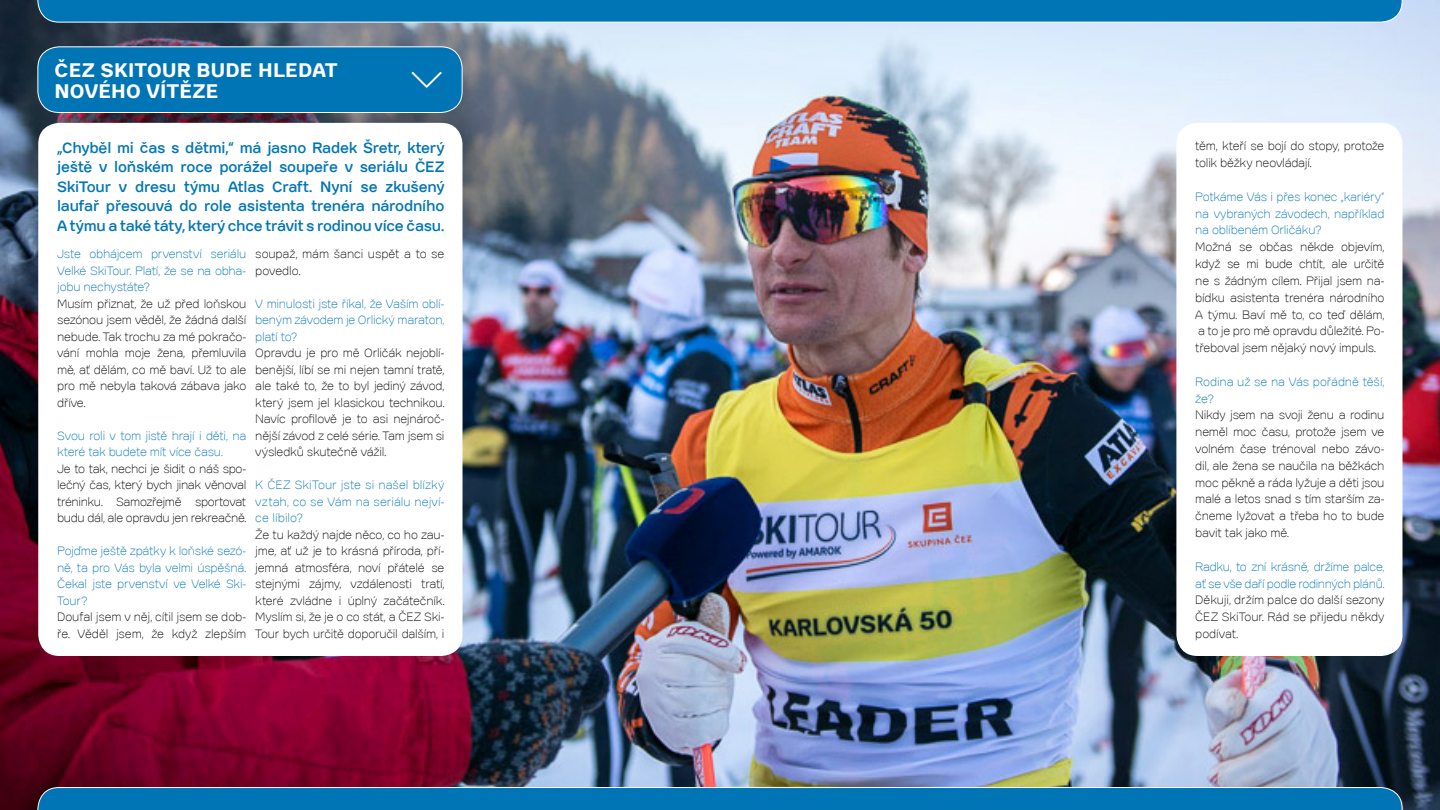
<style>
.page{position:relative;width:1440px;height:810px;background:#fff}
.page>*{position:absolute;margin:0;border:0;box-sizing:border-box;transform-origin:0 0}
.t1{font:700 19.5px "Kana Sans";letter-spacing:.015em;color:#fff}
.text{font:500 15px/19.5px "Kana Sans";letter-spacing:-.015em;color:#0075b5;text-align:justify}
.text-2{font:300 12px/16.5px "Kana Sans";letter-spacing:-.02em;color:#000;text-align:justify}
.text-3{font:300 12px/16.5px "Kana Sans";letter-spacing:-.02em;color:#0075b5;text-align:justify}
</style>
<div class="page">
<img style="left:0;top:0;width:1440px;height:810px">
<div style="left:38px;top:47px;width:424px;height:65px;background:#0075b5;border-radius:21px"></div>
<div style="left:38px;top:46px;width:425px;height:67px;border:1px solid #fff;border-radius:21px"></div>
<div style="left:38px;top:123px;width:425px;height:533px;background:#fff;border-radius:21px"></div>
<div style="left:1176px;top:123px;width:227px;height:533px;background:#fff;border-radius:21px"></div>
<svg style="left:37px;top:0;width:1366px;height:23px;background:#0e7cb8"></svg>
<div style="left:37px;top:787px;width:1366px;height:23px;background:#0075b5"></div>
<p class="t1" style="left:54px;top:56px;width:285px">ČEZ SKITOUR BUDE HLEDAT</p>
<p class="t1" style="left:54px;top:77px;width:165px">NOVÉHO VÍTĚZE</p>
<p class="text" style="left:57px;top:136px;width:389px">„Chyběl mi čas s dětmi,“ má jasno Radek Šretr, který ještě v loňském roce porážel soupeře v seriálu ČEZ SkiTour v dresu týmu Atlas Craft. Nyní se zkušený laufař přesouvá do role asistenta trenéra národního A týmu a také táty, který chce trávit s rodinou více času.</p>
<p class="text-3" style="left:57px;top:245px;width:191px">Jste obhájcem prvenství seriálu Velké SkiTour. Platí, že se na obha&shy;jobu nechystáte?</p>
<p class="text-2" style="left:57px;top:294px;width:191px">Musím přiznat, že už před loňskou sezónou jsem věděl, že žádná další nebude. Tak trochu za mé pokračo&shy;vání mohla moje žena, přemluvila mě, ať dělám, co mě baví. Už to ale pro mě nebyla taková zábava jako dříve.</p>
<p class="text-3" style="left:57px;top:426px;width:191px">Svou roli v tom jistě hrají i děti, na které tak budete mít více času.</p>
<p class="text-2" style="left:57px;top:459px;width:191px">Je to tak, nechci je šidit o náš spo&shy;lečný čas, který bych jinak věnoval tréninku. Samozřejmě sportovat budu dál, ale opravdu jen rekreačně.</p>
<p class="text-3" style="left:57px;top:542px;width:191px">Pojďme ještě zpátky k loňské sezó&shy;ně, ta pro Vás byla velmi úspěšná.<br>Čekal jste prvenství ve Velké Ski-Tour?</p>
<p class="text-2" style="left:57px;top:608px;width:191px">Doufal jsem v něj, cítil jsem se dob&shy;ře. Věděl jsem, že když zlepším</p>
<p class="text-2" style="left:255px;top:245px;width:191px">soupaž, mám šanci uspět a to se povedlo.</p>
<p class="text-3" style="left:255px;top:294px;width:191px">V minulosti jste říkal, že Vaším oblí&shy;beným závodem je Orlický maraton, platí to?</p>
<p class="text-2" style="left:255px;top:344px;width:191px">Opravdu je pro mě Orličák nejoblí&shy;benější, líbí se mi nejen tamní tratě, ale také to, že to byl jediný závod, který jsem jel klasickou technikou.<br>Navíc profilově je to asi nejnároč&shy;nější závod z celé série. Tam jsem si výsledků skutečně vážil.</p>
<p class="text-3" style="left:255px;top:476px;width:191px">K ČEZ SkiTour jste si našel blízký vztah, co se Vám na seriálu nejví&shy;ce líbilo?</p>
<p class="text-2" style="left:255px;top:525px;width:191px">Že tu každý najde něco, co ho zau&shy;jme, ať už je to krásná příroda, pří&shy;jemná atmosféra, noví přátelé se stejnými zájmy, vzdálenosti tratí, které zvládne i úplný začátečník.<br>Myslím si, že je o co stát, a ČEZ Ski-Tour bych určitě doporučil dalším, i</p>
<p class="text-2" style="left:1195px;top:137px;width:191px;line-height:16.8px">těm, kteří se bojí do stopy, protože tolik běžky neovládají.</p>
<p class="text-3" style="left:1195px;top:187px;width:191px;line-height:16.8px">Potkáme Vás i přes konec „kariéry“ na vybraných závodech, například na oblíbeném Orličáku?</p>
<p class="text-2" style="left:1195px;top:238px;width:191px;line-height:16.8px">Možná se občas někde objevím, když se mi bude chtít, ale určitě ne s žádným cílem. Přijal jsem na&shy;bídku asistenta trenéra národního A týmu. Baví mě to, co teď dělám, a to je pro mě opravdu důležité. Po&shy;třeboval jsem nějaký nový impuls.</p>
<p class="text-3" style="left:1195px;top:372px;width:191px;line-height:16.8px">Rodina už se na Vás pořádně těší, že?</p>
<p class="text-2" style="left:1195px;top:406px;width:191px;line-height:16.8px">Nikdy jsem na svoji ženu a rodinu neměl moc času, protože jsem ve volném čase trénoval nebo závo&shy;dil, ale žena se naučila na běžkách moc pěkně a ráda lyžuje a děti jsou malé a letos snad s tím starším za&shy;čneme lyžovat a třeba ho to bude bavit tak jako mě.</p>
<p class="text-3" style="left:1195px;top:557px;width:191px;line-height:16.8px">Radku, to zní krásně, držíme palce, ať se vše daří podle rodinných plánů.</p>
<p class="text-2" style="left:1195px;top:591px;width:191px;line-height:16.8px">Děkuji, držím palce do další sezony ČEZ SkiTour. Rád se přijedu někdy podívat.</p>
</div>
